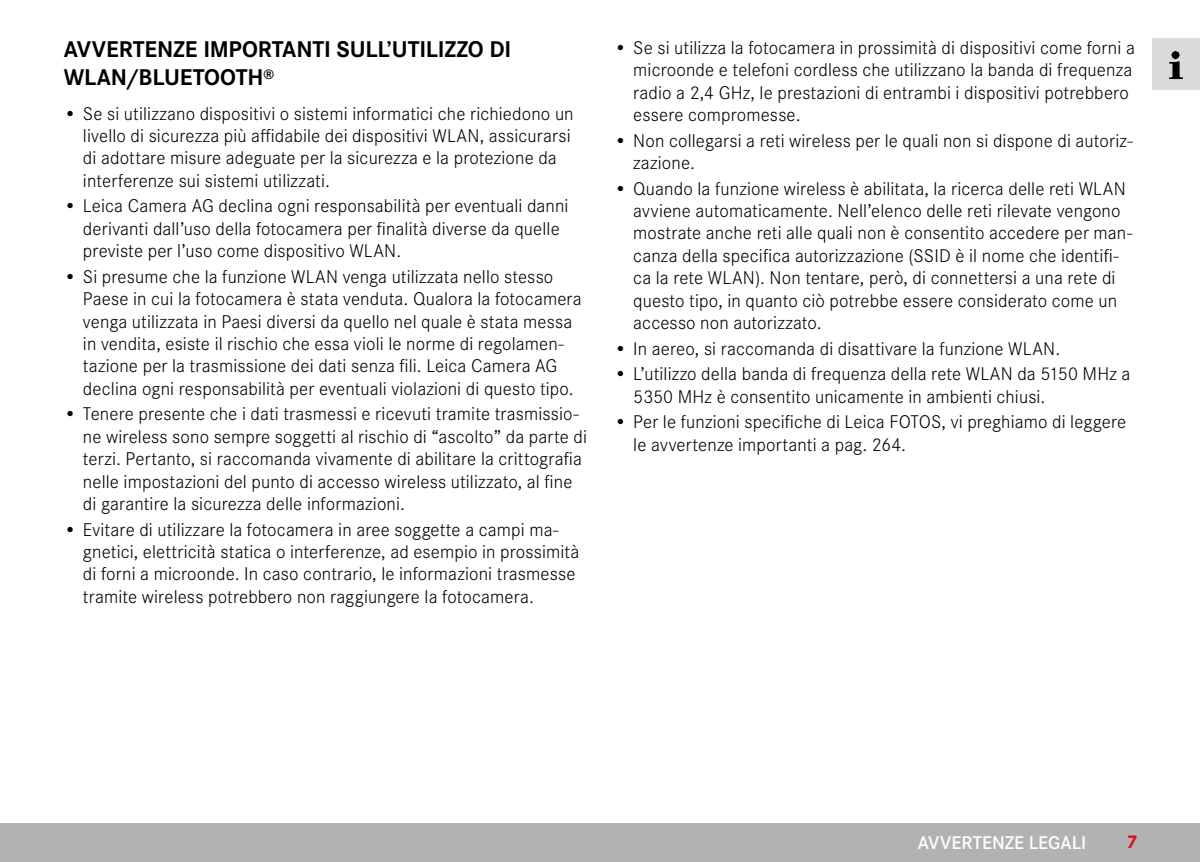
<style>
.page{position:relative;width:1200px;height:862px;background:#fff}
.page>*{position:absolute;margin:0;border:0;box-sizing:border-box;transform-origin:0 0}
.t1{font:700 23.62px/28.3px "Corporate S";letter-spacing:-.01em;color:#000}
.t2{font:300 19.12px/22.3px "Corporate S";letter-spacing:.005em;color:#000}
.t3{font:600 19.12px "Corporate S";letter-spacing:.005em;color:#fff}
.t4{font:700 19.12px "Corporate S";color:#e3051b}
</style>
<div class="page">
<div style="left:0;top:823px;width:1199px;height:38px;background:#b3b2b2"></div>
<div style="left:1151px;top:38px;width:48px;height:51px;background:#dadada"></div>
<img style="left:1169px;top:51px;width:14px;height:28px">
<p class="t1" style="left:64px;top:33px;width:449px">AVVERTENZE IMPORTANTI SULL’UTILIZZO DI<br>WLAN/BLUETOOTH<sup>®</sup></p>
<p class="t2" style="left:83px;top:101px;width:492px;text-indent:-19px">• Se si utilizzano dispositivi o sistemi informatici che richiedono un livello di sicurezza più affidabile dei dispositivi WLAN, assicurarsi di adottare misure adeguate per la sicurezza e la protezione da interferenze sui sistemi utilizzati.</p>
<p class="t2" style="left:83px;top:194px;width:487px;text-indent:-19px">• Leica Camera AG declina ogni responsabilità per eventuali danni derivanti dall’uso della fotocamera per finalità diverse da quelle previste per l’uso come dispositivo WLAN.</p>
<p class="t2" style="left:83px;top:264px;width:500px;text-indent:-19px">• Si presume che la funzione WLAN venga utilizzata nello stesso Paese in cui la fotocamera è stata venduta. Qualora la fotocamera venga utilizzata in Paesi diversi da quello nel quale è stata messa in vendita, esiste il rischio che essa violi le norme di regolamen&shy;tazione per la trasmissione dei dati senza fili. Leica Camera AG declina ogni responsabilità per eventuali violazioni di questo tipo.</p>
<p class="t2" style="left:83px;top:401px;width:505px;text-indent:-19px">• Tenere presente che i dati trasmessi e ricevuti tramite trasmissio&shy;ne wireless sono sempre soggetti al rischio di “ascolto” da parte di terzi. Pertanto, si raccomanda vivamente di abilitare la crittografia nelle impostazioni del punto di accesso wireless utilizzato, al fine di garantire la sicurezza delle informazioni.</p>
<p class="t2" style="left:83px;top:516px;width:498px;text-indent:-19px">• Evitare di utilizzare la fotocamera in aree soggette a campi ma&shy;gnetici, elettricità statica o interferenze, ad esempio in prossimità di forni a microonde. In caso contrario, le informazioni trasmesse tramite wireless potrebbero non raggiungere la fotocamera.</p>
<p class="t2" style="left:633px;top:35px;width:503px;text-indent:-19px">• Se si utilizza la fotocamera in prossimità di dispositivi come forni a microonde e telefoni cordless che utilizzano la banda di frequenza radio a 2,4 GHz, le prestazioni di entrambi i dispositivi potrebbero essere compromesse.</p>
<p class="t2" style="left:633px;top:128px;width:501px;text-indent:-19px">• Non collegarsi a reti wireless per le quali non si dispone di autoriz&shy;zazione.</p>
<p class="t2" style="left:633px;top:176px;width:500px;text-indent:-19px">• Quando la funzione wireless è abilitata, la ricerca delle reti WLAN avviene automaticamente. Nell’elenco delle reti rilevate vengono mostrate anche reti alle quali non è consentito accedere per man&shy;canza della specifica autorizzazione (SSID è il nome che identifi&shy;ca la rete WLAN). Non tentare, però, di connettersi a una rete di questo tipo, in quanto ciò potrebbe essere considerato come un accesso non autorizzato.</p>
<p class="t2" style="left:614px;top:336px;width:447px">• In aereo, si raccomanda di disattivare la funzione WLAN.</p>
<p class="t2" style="left:633px;top:361px;width:498px;text-indent:-19px">• L’utilizzo della banda di frequenza della rete WLAN da 5150 MHz a<br>5350 MHz è consentito unicamente in ambienti chiusi.</p>
<p class="t2" style="left:633px;top:409px;width:494px;text-indent:-19px">• Per le funzioni specifiche di Leica FOTOS, vi preghiamo di leggere le avvertenze importanti a pag. 264.</p>
<p class="t3" style="left:917px;top:827px;width:170px">AVVERTENZE LEGALI</p>
<p class="t4" style="left:1126px;top:826px;width:12px">7</p>
</div>
